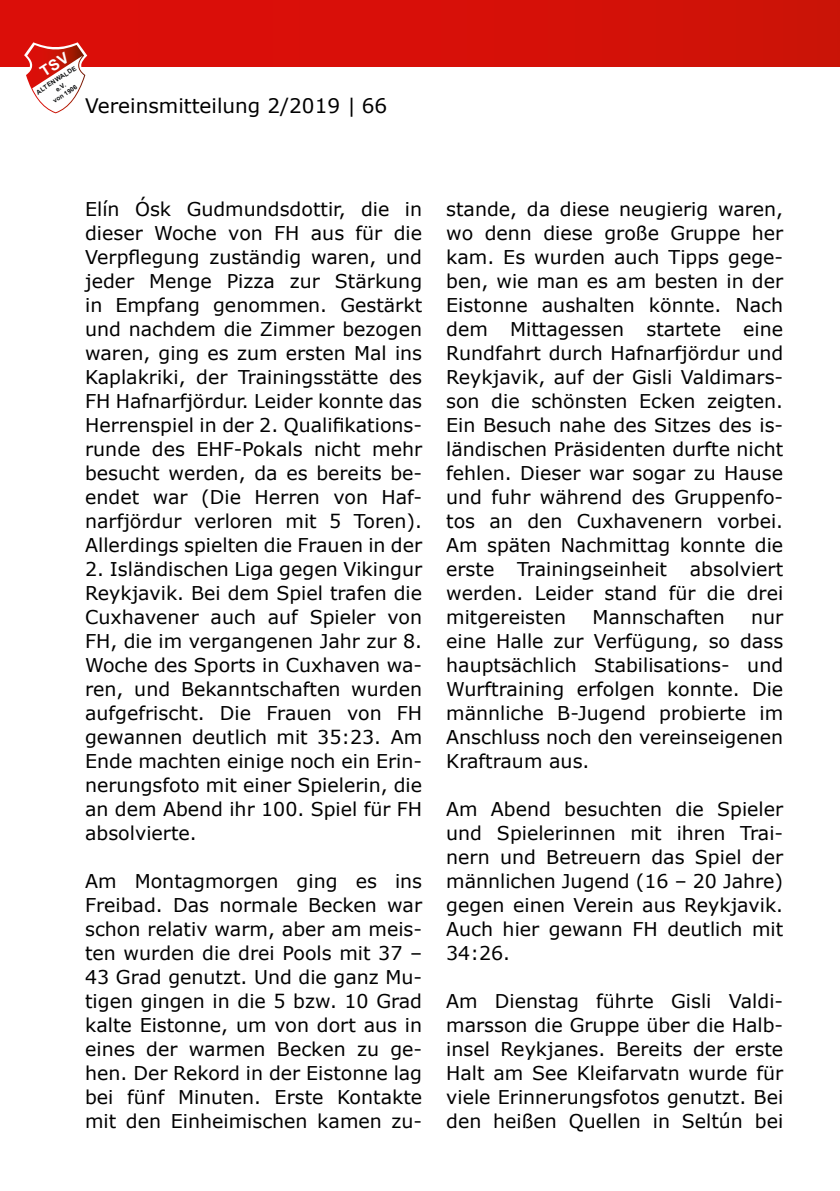
<style>
.page{position:relative;width:840px;height:1191px;background:#fff}
.page>*{position:absolute;margin:0;border:0;box-sizing:border-box;transform-origin:0 0}
.t1{font:20px "Verdana";color:#000}
.t2{font:19px/24px "Verdana";color:#000;text-align:justify}
.t3{font:700 6.4px/8.2px "Arial";color:#0e1011;text-align:center}
</style>
<div class="page">
<div style="left:0;top:0;width:839px;height:67px;background:#d80f09"></div>
<svg style="left:24px;top:42px;width:63px;height:71px"></svg>
<p class="t3" style="left:35px;top:89px;width:48px;rotate:-33deg">ALTENWALDE e.V.<br>von 1906</p>
<p class="t1" style="left:85px;top:92px;width:303px">Vereinsmitteilung 2/2019 | 66</p>
<p class="t2" style="left:85px;top:197px;width:338px">Elín Ósk Gudmundsdottir, die in dieser Woche von FH aus für die Verpflegung zuständig waren, und jeder Menge Pizza zur Stärkung in Empfang genommen. Gestärkt und nachdem die Zimmer bezogen waren, ging es zum ersten Mal ins Kaplakriki, der Trainingsstätte des FH Hafnarfjördur. Leider konnte das Herrenspiel in der 2. Qualifikations&shy;runde des EHF-Pokals nicht mehr besucht werden, da es bereits be&shy;endet war (Die Herren von Haf&shy;narfjördur verloren mit 5 Toren).<br>Allerdings spielten die Frauen in der</p>
<p class="t2" style="left:85px;top:557px;width:338px">2. Isländischen Liga gegen Vikingur Reykjavik. Bei dem Spiel trafen die Cuxhavener auch auf Spieler von FH, die im vergangenen Jahr zur 8.<br>Woche des Sports in Cuxhaven wa&shy;ren, und Bekanntschaften wurden aufgefrischt. Die Frauen von FH gewannen deutlich mit 35:23. Am Ende machten einige noch ein Erin&shy;nerungsfoto mit einer Spielerin, die an dem Abend ihr 100. Spiel für FH absolvierte.</p>
<p class="t2" style="left:85px;top:869px;width:338px">Am Montagmorgen ging es ins Freibad. Das normale Becken war schon relativ warm, aber am meis&shy;ten wurden die drei Pools mit 37 – 43 Grad genutzt. Und die ganz Mu&shy;tigen gingen in die 5 bzw. 10 Grad kalte Eistonne, um von dort aus in eines der warmen Becken zu ge&shy;hen. Der Rekord in der Eistonne lag bei fünf Minuten. Erste Kontakte mit den Einheimischen kamen zu-</p>
<p class="t2" style="left:446px;top:197px;width:338px">stande, da diese neugierig waren, wo denn diese große Gruppe her kam. Es wurden auch Tipps gege&shy;ben, wie man es am besten in der Eistonne aushalten könnte. Nach dem Mittagessen startete eine Rundfahrt durch Hafnarfjördur und Reykjavik, auf der Gisli Valdimars&shy;son die schönsten Ecken zeigten.<br>Ein Besuch nahe des Sitzes des is&shy;ländischen Präsidenten durfte nicht fehlen. Dieser war sogar zu Hause und fuhr während des Gruppenfo&shy;tos an den Cuxhavenern vorbei.<br>Am späten Nachmittag konnte die erste Trainingseinheit absolviert werden. Leider stand für die drei mitgereisten</p>
<p class="t2" style="left:592px;top:605px;width:134px">Mannschaften</p>
<p class="t2" style="left:446px;top:605px;width:338px;text-indent:305px">nur eine Halle zur Verfügung, so dass hauptsächlich Stabilisations- und Wurftraining erfolgen konnte. Die männliche B-Jugend probierte im Anschluss noch den vereinseigenen Kraftraum aus.</p>
<p class="t2" style="left:446px;top:797px;width:338px">Am Abend besuchten die Spieler und Spielerinnen mit ihren Trai&shy;nern und Betreuern das Spiel der männlichen Jugend (16 – 20 Jahre) gegen einen Verein aus Reykjavik.<br>Auch hier gewann FH deutlich mit 34:26.</p>
<p class="t2" style="left:446px;top:989px;width:338px">Am Dienstag führte Gisli Valdi&shy;marsson die Gruppe über die Halb&shy;insel Reykjanes. Bereits der erste Halt am See Kleifarvatn wurde für viele Erinnerungsfotos genutzt. Bei den heißen Quellen in Seltún bei</p>
</div>
